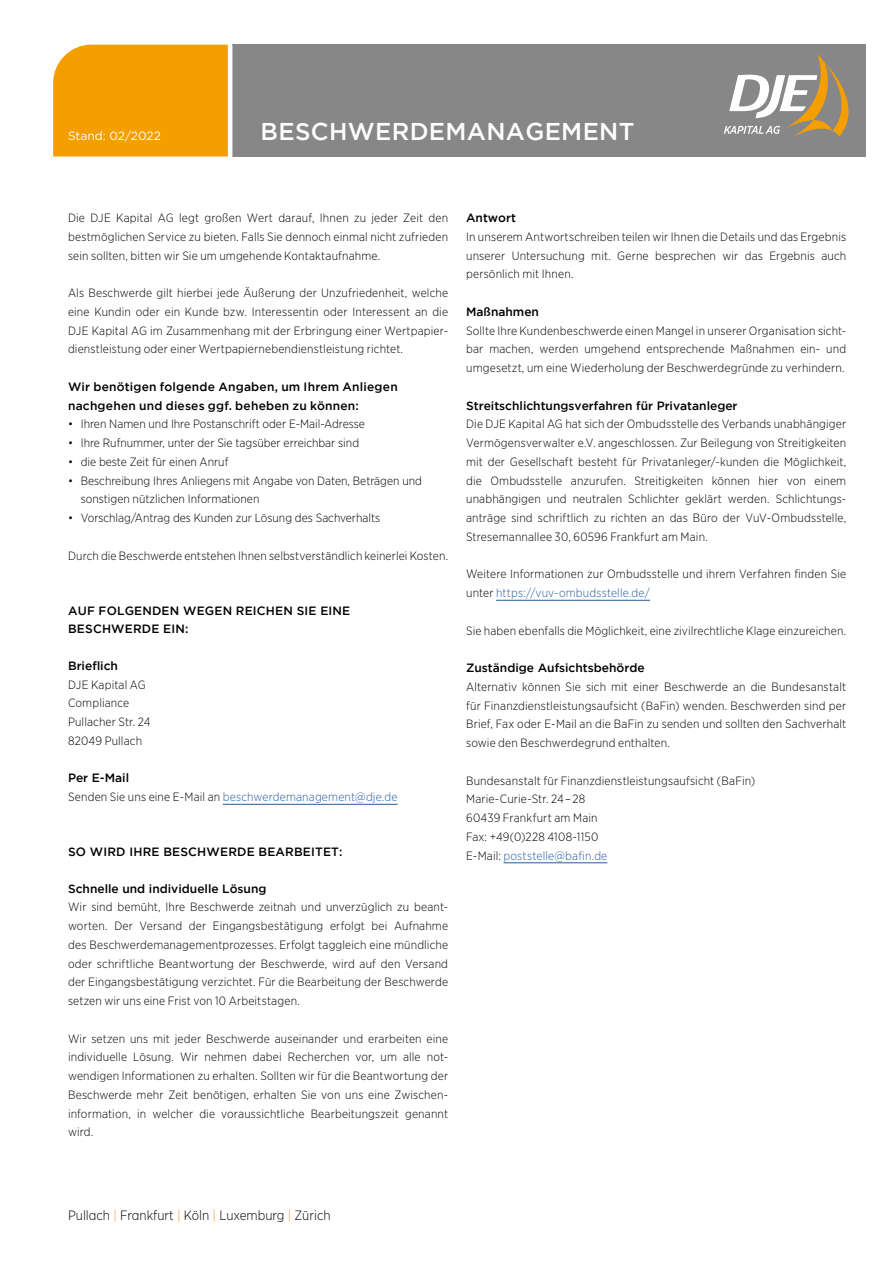
<style>
.page{position:relative;width:893px;height:1263px;background:#fff}
.page>*{position:absolute;margin:0;border:0;box-sizing:border-box;transform-origin:0 0}
.t1{font:500 24.3px "Gotham";letter-spacing:.015em;color:#fff}
.t2{font:300 13.5px "Gotham Narrow";color:#000}
.t3{font:300 12px/18.8px "Gotham Narrow";letter-spacing:.01em;color:#000;text-align:justify}
.t4{font:500 12px/18.8px "Gotham";letter-spacing:.015em;color:#000}
.t5{font:300 12px "Gotham Narrow";letter-spacing:.015em;color:#275b9b}
.t6{font:12px "Gotham";color:#fff}
.s1{color:#000}
.s2{color:#275b9b}
.s3{color:#f59e00}
</style>
<div class="page">
<div style="left:53px;top:45px;width:175px;height:111px;background:#f59e00"></div>
<div style="left:232px;top:45px;width:633px;height:112px;background:#878787"></div>
<svg style="left:724px;top:54px;width:124px;height:83px"></svg>
<hr style="left:223px;top:804px;width:175px;height:1px;background:#275b9b">
<hr style="left:496px;top:600px;width:154px;height:1px;background:#275b9b">
<hr style="left:504px;top:862px;width:103px;height:1px;background:#275b9b">
<p class="t6" style="left:68px;top:129px;width:94px">Stand: 02/2022</p>
<h1 class="t1" style="left:261px;top:118px;width:375px">BESCHWERDEMANAGEMENT</h1>
<p class="t3" style="left:68px;top:208px;width:382px">Die DJE Kapital AG legt großen Wert darauf, Ihnen zu jeder Zeit den bestmöglichen Service zu bieten. Falls Sie dennoch einmal nicht zufrieden sein sollten, bitten wir Sie um umgehende Kontaktaufnahme.</p>
<p class="t3" style="left:68px;top:283px;width:382px">Als Beschwerde gilt hierbei jede Äußerung der Unzufriedenheit, welche eine Kundin oder ein Kunde bzw. Interessentin oder Interessent an die DJE Kapital AG im Zusammenhang mit der Erbringung einer Wertpapier&shy;dienstleistung oder einer Wertpapiernebendienstleistung richtet.</p>
<p class="t4" style="left:68px;top:377px;width:331px">Wir benötigen folgende Angaben, um Ihrem Anliegen nachgehen und dieses ggf. beheben zu können:</p>
<p class="t3" style="left:68px;top:415px;width:298px">• Ihren Namen und Ihre Postanschrift oder E-Mail-Adresse</p>
<p class="t3" style="left:68px;top:433px;width:293px">• Ihre Rufnummer, unter der Sie tagsüber erreichbar sind</p>
<p class="t3" style="left:68px;top:452px;width:162px">• die beste Zeit für einen Anruf</p>
<p class="t3" style="left:81px;top:471px;width:343px;text-indent:-13px">• Beschreibung Ihres Anliegens mit Angabe von Daten, Beträgen und sonstigen nützlichen Informationen</p>
<p class="t3" style="left:68px;top:508px;width:314px">• Vorschlag/Antrag des Kunden zur Lösung des Sachverhalts</p>
<p class="t3" style="left:68px;top:546px;width:382px">Durch die Beschwerde entstehen Ihnen selbstverständlich keinerlei Kosten.</p>
<p class="t4" style="left:68px;top:602px;width:284px;line-height:18px">AUF FOLGENDEN WEGEN REICHEN SIE EINE<br>BESCHWERDE EIN:</p>
<p class="t4" style="left:68px;top:656px;width:51px">Brieflich</p>
<p class="t3" style="left:68px;top:675px;width:84px;text-align:left">DJE Kapital AG<br>Compliance<br>Pullacher Str. 24<br>82049 Pullach</p>
<p class="t4" style="left:68px;top:768px;width:63px">Per E-Mail</p>
<p class="t5" style="left:68px;top:790px;width:331px"><span class="s1">Senden Sie uns eine E-Mail an</span> beschwerdemanagement@dje.de</p>
<p class="t4" style="left:68px;top:842px;width:276px">SO WIRD IHRE BESCHWERDE BEARBEITET:</p>
<p class="t4" style="left:68px;top:879px;width:200px">Schnelle und individuelle Lösung</p>
<p class="t3" style="left:68px;top:897px;width:382px">Wir sind bemüht, Ihre Beschwerde zeitnah und unverzüglich zu beant&shy;worten. Der Versand der Eingangsbestätigung erfolgt bei Aufnahme des Beschwerdemanagementprozesses. Erfolgt taggleich eine mündliche oder schriftliche Beantwortung der Beschwerde, wird auf den Versand der Eingangsbestätigung verzichtet. Für die Bearbeitung der Beschwerde setzen wir uns eine Frist von 10 Arbeitstagen.</p>
<p class="t3" style="left:68px;top:1029px;width:382px">Wir setzen uns mit jeder Beschwerde auseinander und erarbeiten eine individuelle Lösung. Wir nehmen dabei Recherchen vor, um alle not&shy;wendigen Informationen zu erhalten. Sollten wir für die Beantwortung der Beschwerde mehr Zeit benötigen, erhalten Sie von uns eine Zwischen&shy;information, in welcher die voraussichtliche Bearbeitungszeit genannt wird.</p>
<p class="t4" style="left:466px;top:208px;width:51px">Antwort</p>
<p class="t3" style="left:466px;top:227px;width:382px">In unserem Antwortschreiben teilen wir Ihnen die Details und das Ergebnis unserer Untersuchung mit. Gerne besprechen wir das Ergebnis auch persönlich mit Ihnen.</p>
<p class="t4" style="left:466px;top:302px;width:74px">Maßnahmen</p>
<p class="t3" style="left:466px;top:321px;width:382px">Sollte Ihre Kundenbeschwerde einen Mangel in unserer Organisation sicht&shy;bar machen, werden umgehend entsprechende Maßnahmen ein- und umgesetzt, um eine Wiederholung der Beschwerdegründe zu verhindern.</p>
<p class="t4" style="left:466px;top:396px;width:273px">Streitschlichtungsverfahren für Privatanleger</p>
<p class="t3" style="left:466px;top:415px;width:382px">Die DJE Kapital AG hat sich der Ombudsstelle des Verbands unabhängiger Vermögensverwalter e.V. angeschlossen. Zur Beilegung von Streitigkeiten mit der Gesellschaft besteht für Privatanleger/-kunden die Möglichkeit, die Ombudsstelle anzurufen. Streitigkeiten können hier von einem unabhängigen und neutralen Schlichter geklärt werden. Schlichtungs&shy;anträge sind schriftlich zu richten an das Büro der VuV-Ombudsstelle, Stresemannallee 30, 60596 Frankfurt am Main.</p>
<p class="t3" style="left:466px;top:564px;width:382px">Weitere Informationen zur Ombudsstelle und ihrem Verfahren finden Sie unter <span class="s2">https://vuv-ombudsstelle.de/</span></p>
<p class="t3" style="left:466px;top:621px;width:382px">Sie haben ebenfalls die Möglichkeit, eine zivilrechtliche Klage einzureichen.</p>
<p class="t4" style="left:466px;top:658px;width:180px">Zuständige Aufsichtsbehörde</p>
<p class="t3" style="left:466px;top:677px;width:382px">Alternativ können Sie sich mit einer Beschwerde an die Bundesanstalt für Finanzdienstleistungsaufsicht (BaFin) wenden. Beschwerden sind per Brief, Fax oder E-Mail an die BaFin zu senden und sollten den Sachverhalt sowie den Beschwerdegrund enthalten.</p>
<p class="t3" style="left:466px;top:771px;width:291px;text-align:left">Bundesanstalt für Finanzdienstleistungsaufsicht (BaFin)<br>Marie-Curie-Str. 24 – 28<br>60439 Frankfurt am Main<br>Fax: +49(0)228 4108-1150<br>E-Mail: <span class="s2">poststelle@bafin.de</span></p>
<p class="t2" style="left:68px;top:1206px;width:264px">Pullach <span class="s3">|</span> Frankfurt <span class="s3">|</span> Köln <span class="s3">|</span> Luxemburg <span class="s3">|</span> Zürich</p>
</div>
